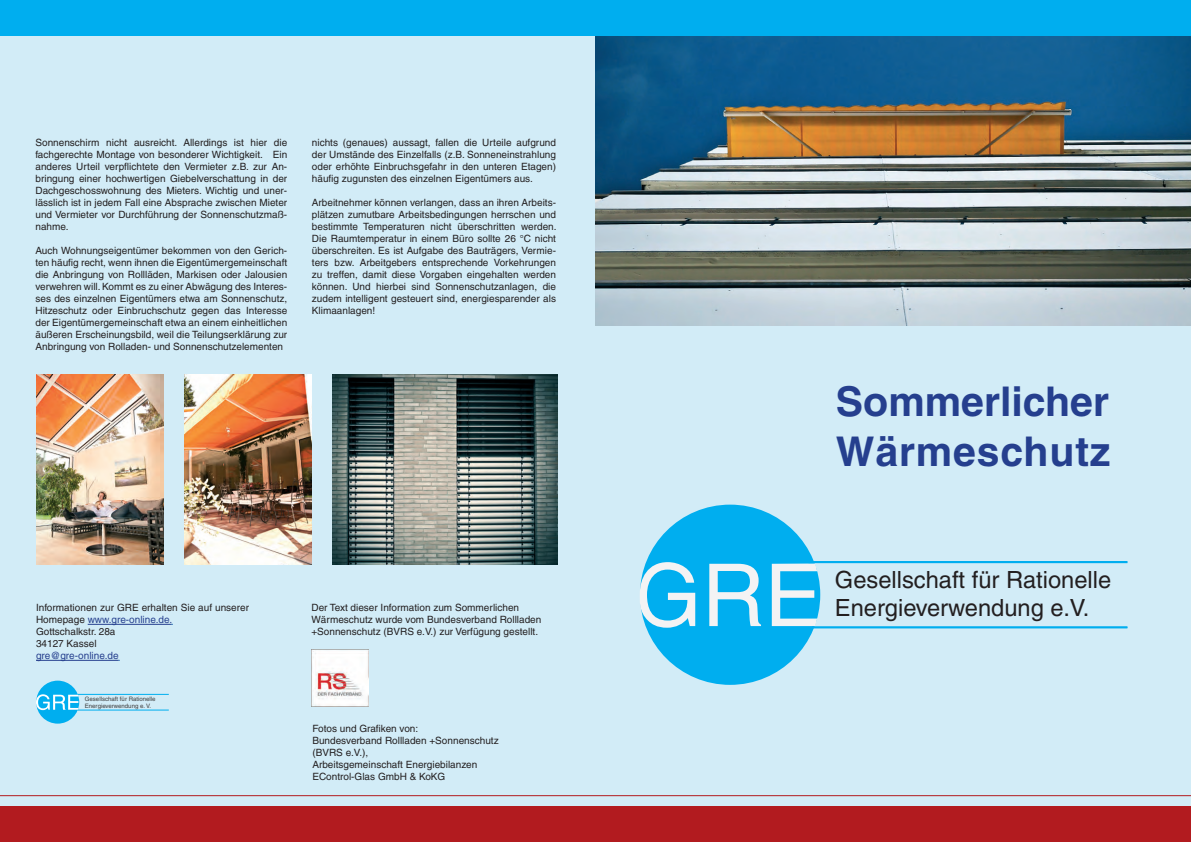
<style>
.page{position:relative;width:1191px;height:842px;background:#d2ecf7}
.page>*{position:absolute;margin:0;border:0;box-sizing:border-box;transform-origin:0 0}
.t1{font:700 41px/49.2px "Helvetica";color:#253f8e}
.t2{font:23.7px/28.4px "Helvetica";color:#231f20}
.t3{font:10px/12px "Helvetica";color:#231f20;text-align:justify}
.t4{font:10px "Helvetica";color:#253f8e}
.t5{font:6.1px/7.4px "Helvetica";color:#3e3e3f}
.s1{color:#253f8e}
</style>
<div class="page">
<hr style="left:88px;top:624px;width:84px;height:1px;background:#253f8e">
<hr style="left:36px;top:660px;width:83px;height:1px;background:#253f8e">
<div style="left:0;top:806px;width:1191px;height:36px;background:#b21b1f"></div>
<hr style="left:0;top:795px;width:1191px;height:1px;background:#b21b1f">
<div style="left:36px;top:681px;width:43px;height:43px;background:#00aeef;border-radius:50%"></div>
<hr style="left:77px;top:694px;width:92px;height:1px;background:#00aeef">
<hr style="left:77px;top:710px;width:92px;height:1px;background:#00aeef">
<svg style="left:36px;top:694px;width:43px;height:16px"></svg>
<div style="left:640px;top:505px;width:180px;height:180px;background:#00aeef;border-radius:50%"></div>
<svg style="left:640px;top:562px;width:177px;height:66px"></svg>
<hr style="left:808px;top:561px;width:319px;height:2px;background:#00aeef">
<hr style="left:812px;top:626px;width:315px;height:2px;background:#00aeef">
<img style="left:595px;top:36px;width:596px;height:290px">
<div style="left:0;top:0;width:1191px;height:36px;background:#00aeef"></div>
<img style="left:311px;top:650px;width:57px;height:57px">
<img style="left:37px;top:374px;width:126px;height:190px">
<img style="left:184px;top:374px;width:128px;height:191px">
<img style="left:333px;top:374px;width:224px;height:191px">
<p class="t3" style="left:35px;top:136px;width:253px">Sonnenschirm nicht ausreicht. Allerdings ist hier die fachgerechte Montage von besonderer Wichtigkeit. Ein anderes Urteil verpflichtete den Vermieter z.B. zur An&shy;bringung einer hochwertigen Giebelverschattung in der Dachgeschosswohnung des Mieters. Wichtig und uner&shy;lässlich ist in jedem Fall eine Absprache zwischen Mieter und Vermieter vor Durchführung der Sonnenschutzmaß&shy;nahme.</p>
<p class="t3" style="left:35px;top:244px;width:253px">Auch Wohnungseigentümer bekommen von den Gerich&shy;ten häufig recht, wenn ihnen die Eigentümergemeinschaft die Anbringung von Rollläden, Markisen oder Jalousien verwehren will. Kommt es zu einer Abwägung des Interes&shy;ses des einzelnen Eigentümers etwa am Sonnenschutz, Hitzeschutz oder Einbruchschutz gegen das Interesse der Eigentümergemeinschaft etwa an einem einheitlichen äußeren Erscheinungsbild, weil die Teilungserklärung zur Anbringung von Rolladen- und Sonnenschutzelementen</p>
<p class="t3" style="left:312px;top:136px;width:246px">nichts (genaues) aussagt, fallen die Urteile aufgrund der Umstände des Einzelfalls (z.B. Sonneneinstrahlung oder erhöhte Einbruchsgefahr in den unteren Etagen) häufig zugunsten des einzelnen Eigentümers aus.</p>
<p class="t3" style="left:312px;top:196px;width:246px">Arbeitnehmer können verlangen, dass an ihren Arbeits&shy;plätzen zumutbare Arbeitsbedingungen herrschen und bestimmte Temperaturen nicht überschritten werden.<br>Die Raumtemperatur in einem Büro sollte 26 °C nicht überschreiten. Es ist Aufgabe des Bauträgers, Vermie&shy;ters bzw. Arbeitgebers entsprechende Vorkehrungen zu treffen, damit diese Vorgaben eingehalten werden können. Und hierbei sind Sonnenschutzanlagen, die zudem intelligent gesteuert sind, energiesparender als Klimaanlagen!</p>
<p class="t3" style="left:36px;top:602px;width:214px;text-align:left">Informationen zur GRE erhalten Sie auf unserer<br>Homepage <span class="s1">www.gre-online.de.<br></span>Gottschalkstr. 28a<br>34127 Kassel</p>
<p class="t4" style="left:36px;top:650px;width:84px">gre@gre-online.de</p>
<p class="t5" style="left:85px;top:695px;width:72px">Gesellschaft für Rationelle<br>Energieverwendung e. V.</p>
<p class="t3" style="left:311px;top:601px;width:231px;text-align:left">Der Text dieser Information zum Sommerlichen<br>Wärmeschutz wurde vom Bundesverband Rollladen +Sonnenschutz (BVRS e.V.) zur Verfügung gestellt.</p>
<p class="t3" style="left:312px;top:722px;width:188px;text-align:left">Fotos und Grafiken von:<br>Bundesverband Rollladen +Sonnenschutz (BVRS e.V.),<br>Arbeitsgemeinschaft Energiebilanzen<br>EControl-Glas GmbH &amp; KoKG</p>
<h1 class="t1" style="left:836px;top:377px;width:276px">Sommerlicher<br>Wärmeschutz</h1>
<h2 class="t2" style="left:835px;top:565px;width:278px">Gesellschaft für Rationelle<br>Energieverwendung e.V.</h2>
</div>
